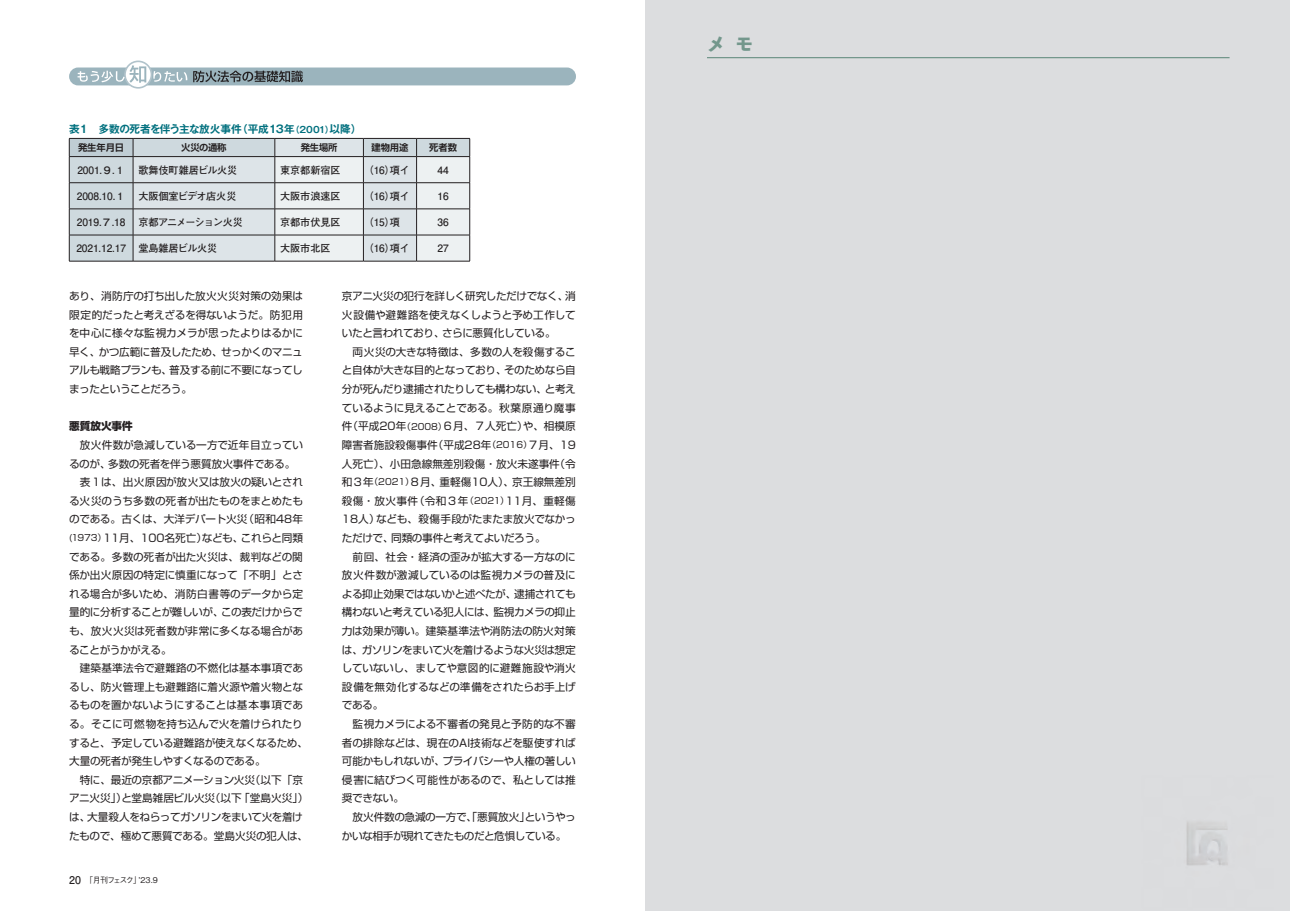
<style>
.page{position:relative;width:1290px;height:911px;background:#fff}
.page>*{position:absolute;margin:0;border:0;box-sizing:border-box;transform-origin:0 0}
.t1{font:800 18.62px "Toppan Bunkyu Midashi Gothic Std N";color:#73978c}
.t2{font:10.62px/18.6px "Shin Go Pr 6 N";letter-spacing:-.03em;color:#231f20;text-align:justify}
.t3{font:10.62px "Shin Go Pr 6 N";color:#231f20}
.t4{font:10.62px/18.6px "Shin Go Pr 6 N";letter-spacing:-.05em;color:#231f20}
.t5{font:700 10.62px "Gothic MB101 Pr 6 N De";letter-spacing:-.035em;color:#01707e}
.t6{font:10.62px "Shin Go Pr 6 N";letter-spacing:.025em;color:#231f20}
.t7{font:10.62px "Shin Go Pr 6 N";letter-spacing:.02em;color:#231f20}
.t8{font:800 10.62px "Shin Go Pr 6 N";color:#231f20}
.t9{font:700 10.12px "Futo Go B101 Pr 6 N";letter-spacing:-.01em;color:#231f20}
.t10{font:700 10.12px "Futo Go B101 Pr 6 N";letter-spacing:-.1em;color:#231f20}
.t11{font:700 9.25px "Shin Go Pr 6 N De";letter-spacing:-.01em;color:#231f20}
.t12{font:500 8px "Gothic BBB Pr 6 N";letter-spacing:-.165em;color:#231f20}
.s1{font-size:8.88px}
.s2{font-family:"Futo Go B101 Pr 6 N";font-weight:700;font-size:10.62px}
</style>
<div class="page">
<div style="left:69px;top:67px;width:507px;height:18px;background:#9bb4bd;border-radius:9px"></div>
<svg style="left:125px;top:61px;width:26px;height:27px"></svg>
<div style="left:124px;top:61px;width:28px;height:28px;border:2px solid #b1c3cb;border-radius:50%"></div>
<svg style="left:78px;top:65px;width:68px;height:18px"></svg>
<svg style="left:153px;top:71px;width:34px;height:11px"></svg>
<svg style="left:193px;top:71px;width:110px;height:11px"></svg>
<svg style="left:70px;top:139px;width:63px;height:122px;background:#c8d3d8"></svg>
<hr style="left:69px;top:138px;width:64px;height:1px;background:#231f20">
<hr style="left:69px;top:156px;width:64px;height:1px;background:#231f20">
<hr style="left:69px;top:182px;width:64px;height:1px;background:#231f20">
<hr style="left:69px;top:209px;width:64px;height:1px;background:#231f20">
<hr style="left:69px;top:235px;width:64px;height:1px;background:#231f20">
<svg style="left:69px;top:139px;width:1px;height:122px"></svg>
<svg style="left:133px;top:138px;width:337px;height:123px;background:#d6dcdf"></svg>
<hr style="left:69px;top:261px;width:64px;height:1px;background:#231f20">
<hr style="left:133px;top:261px;width:142px;height:1px;background:#231f20">
<hr style="left:275px;top:261px;width:88px;height:1px;background:#231f20">
<hr style="left:363px;top:261px;width:54px;height:1px;background:#231f20">
<hr style="left:417px;top:261px;width:53px;height:1px;background:#231f20">
<div style="left:645px;top:0;width:645px;height:911px;background:#dcdddf"></div>
<hr style="left:707px;top:57px;width:522px;height:1px;background:#73978c">
<img style="left:1186px;top:822px;width:42px;height:43px">
<p class="t5" style="left:69px;top:121px;width:294px">表１　多数の死者を伴う主な放火事件（平成13年<span class="s1">（2001）</span>以降）</p>
<p class="t11" style="left:78px;top:140px;width:48px">発生年月日</p>
<p class="t11" style="left:181px;top:140px;width:47px">火災の通称</p>
<p class="t11" style="left:301px;top:140px;width:38px">発生場所</p>
<p class="t11" style="left:371px;top:140px;width:38px">建物用途</p>
<p class="t11" style="left:429px;top:140px;width:29px">死者数</p>
<p class="t9" style="left:77px;top:162px;width:49px">2001.９.１</p>
<p class="t9" style="left:138px;top:162px;width:101px">歌舞伎町雑居ビル火災</p>
<p class="t9" style="left:280px;top:162px;width:62px">東京都新宿区</p>
<p class="t9" style="left:364px;top:162px;width:48px">（16）項イ</p>
<p class="t9" style="left:437px;top:162px;width:13px">44</p>
<p class="t9" style="left:77px;top:188px;width:50px">2008.10.１</p>
<p class="t9" style="left:138px;top:188px;width:100px">大阪個室ビデオ店火災</p>
<p class="t9" style="left:280px;top:188px;width:62px">大阪市浪速区</p>
<p class="t9" style="left:364px;top:188px;width:48px">（16）項イ</p>
<p class="t9" style="left:437px;top:188px;width:13px">16</p>
<p class="t9" style="left:77px;top:214px;width:50px">2019.７.18</p>
<p class="t10" style="left:138px;top:214px;width:106px">京都アニメーション火災</p>
<p class="t9" style="left:280px;top:214px;width:62px">京都市伏見区</p>
<p class="t9" style="left:364px;top:214px;width:38px">（15）項</p>
<p class="t9" style="left:437px;top:214px;width:13px">36</p>
<p class="t9" style="left:76px;top:240px;width:142px">2021.12.17 堂島雑居ビル火災</p>
<p class="t9" style="left:280px;top:240px;width:52px">大阪市北区</p>
<p class="t9" style="left:364px;top:240px;width:48px">（16）項イ</p>
<p class="t9" style="left:437px;top:240px;width:13px">27</p>
<p class="t2" style="left:69px;top:286px;width:235px">あり、消防庁の打ち出した放火火災対策の効果は限定的だったと考えざるを得ないようだ。防犯用を中心に様々な監視カメラが思ったよりはるかに早く、かつ広範に普及したため、せっかくのマニュアルも戦略プランも、普及する前に不要になってしまったということだろう。</p>
<p class="t8" style="left:69px;top:418px;width:65px">悪質放火事件</p>
<p class="t2" style="left:80px;top:435px;width:225px">放火件数が急減している一方で近年目立ってい</p>
<p class="t2" style="left:69px;top:453px;width:228px">るのが、多数の死者を伴う悪質放火事件である。</p>
<p class="t2" style="left:80px;top:472px;width:225px">表１は、出火原因が放火又は放火の疑いとされ</p>
<p class="t2" style="left:69px;top:490px;width:235px">る火災のうち多数の死者が出たものをまとめたも</p>
<p class="t2" style="left:69px;top:509px;width:235px">のである。古くは、大洋デパート火災（昭和48年</p>
<p class="t3" style="left:69px;top:529px;width:235px"><span class="s1">(1973）</span>11月、100名死亡）なども、これらと同類</p>
<p class="t2" style="left:69px;top:546px;width:235px">である。多数の死者が出た火災は、裁判などの関</p>
<p class="t2" style="left:69px;top:565px;width:235px">係か出火原因の特定に慎重になって「不明」とさ</p>
<p class="t2" style="left:69px;top:583px;width:235px">れる場合が多いため、消防白書等のデータから定</p>
<p class="t2" style="left:69px;top:602px;width:235px">量的に分析することが難しいが、この表だけからで</p>
<p class="t2" style="left:69px;top:621px;width:235px">も、放火火災は死者数が非常に多くなる場合があ</p>
<p class="t2" style="left:69px;top:639px;width:104px">ることがうかがえる。</p>
<p class="t7" style="left:80px;top:659px;width:225px">建築基準法令で避難路の不燃化は基本事項であ</p>
<p class="t6" style="left:69px;top:678px;width:235px">るし、防火管理上も避難路に着火源や着火物とな</p>
<p class="t2" style="left:69px;top:695px;width:235px">るものを置かないようにすることは基本事項であ</p>
<p class="t2" style="left:69px;top:714px;width:235px">る。そこに可燃物を持ち込んで火を着けられたり</p>
<p class="t2" style="left:69px;top:732px;width:241px">すると、予定している避難路が使えなくなるため、</p>
<p class="t2" style="left:69px;top:751px;width:198px">大量の死者が発生しやすくなるのである。</p>
<p class="t2" style="left:80px;top:769px;width:225px">特に、最近の京都アニメーション火災（以下「京</p>
<p class="t3" style="left:69px;top:789px;width:241px">アニ火災」）と堂島雑居ビル火災（以下「堂島火災」）</p>
<p class="t2" style="left:69px;top:807px;width:235px">は、大量殺人をねらってガソリンをまいて火を着け</p>
<p class="t2" style="left:69px;top:825px;width:241px">たもので、極めて悪質である。堂島火災の犯人は、</p>
<p class="t12" style="left:69px;top:873px;width:90px"><span class="s2">20</span>　「月刊フェスク」’23.9</p>
<p class="t2" style="left:342px;top:286px;width:235px">京アニ火災の犯行を詳しく研究しただけでなく、消火設備や避難路を使えなくしようと予め工作していたと言われており、さらに悪質化している。</p>
<p class="t2" style="left:342px;top:342px;width:235px;text-indent:11px">両火災の大きな特徴は、多数の人を殺傷すること自体が大きな目的となっており、そのためなら自分が死んだり逮捕されたりしても構わない、と考えているように見えることである。秋葉原通り魔事件（平成20年<span class="s1">（2008）</span>６月、７人死亡）や、相模原障害者施設殺傷事件（平成28年<span class="s1">（2016）</span>７月、19人死亡）、小田急線無差別殺傷・放火未遂事件（令和３年<span class="s1">（2021）</span>８月、重軽傷10人）、京王線無差別殺傷・放火事件（令和３年<span class="s1">（2021）</span>11月、重軽傷18人）なども、殺傷手段がたまたま放火でなかっただけで、同類の事件と考えてよいだろう。</p>
<p class="t2" style="left:342px;top:546px;width:235px;text-indent:11px">前回、社会・経済の歪みが拡大する一方なのに放火件数が激減しているのは監視カメラの普及による抑止効果ではないかと述べたが、逮捕されても構わないと考えている犯人には、監視カメラの抑止力は効果が薄い。建築基準法や消防法の防火対策は、ガソリンをまいて火を着けるような火災は想定していないし、ましてや意図的に避難施設や消火設備を無効化するなどの準備をされたらお手上げである。</p>
<p class="t2" style="left:342px;top:714px;width:235px;text-indent:11px">監視カメラによる不審者の発見と予防的な不審者の排除などは、現在のAI技術などを駆使すれば可能かもしれないが、プライバシーや人権の著しい侵害に結びつく可能性があるので、私としては推奨できない。</p>
<p class="t4" style="left:342px;top:807px;width:235px;text-indent:11px">放火件数の急減の一方で、「悪質放火」というやっかいな相手が現れてきたものだと危惧している。</p>
<h1 class="t1" style="left:707px;top:30px;width:48px">メモ</h1>
</div>
